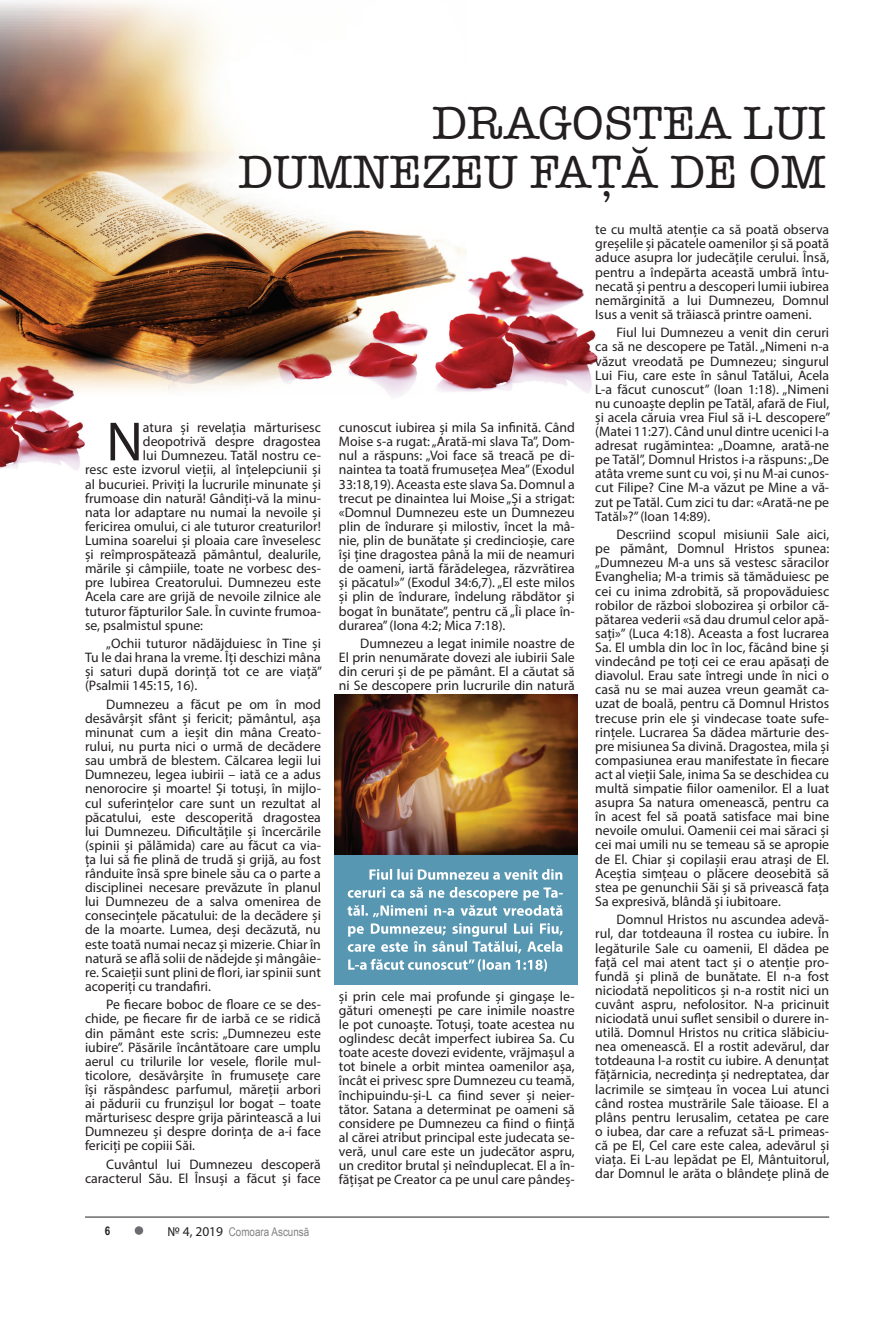
<style>
.page{position:relative;width:893px;height:1319px;background:#fff}
.page>*{position:absolute;margin:0;border:0;box-sizing:border-box;transform-origin:0 0}
.Заглавие{font:55.65px "Myriad Pro";color:#231f20}
.Заглавие-2{font:48px/49.5px "American Typewriter";color:#231f20;text-align:right}
.Заглавие-3{font:13.8px/14.1px "Myriad Pro";color:#231f20;text-align:justify}
.t1{font:12px "Arial Narrow";color:#808285}
.t2{font:700 12px "Arial Narrow";color:#231f20}
.s1{font-family:"Myriad Pro";font-size:13.5px;color:#231f20}
</style>
<div class="page">
<svg style="left:135px;top:1225px;width:8px;height:9px"></svg>
<hr style="left:85px;top:1216px;width:744px;height:1px;background:#231f20">
<img style="left:0;top:2px;width:423px;height:389px">
<img style="left:273px;top:237px;width:324px;height:160px">
<img style="left:0;top:358px;width:84px;height:113px">
<img style="left:335px;top:694px;width:243px;height:161px">
<div style="left:335px;top:855px;width:243px;height:129px;background:#5897b2"></div>
<svg style="left:347px;top:887px;width:216px;height:84px"></svg>
<svg style="left:369px;top:869px;width:193px;height:10px"></svg>
<p class="Заглавие-2" style="left:238px;top:96px;width:589px">DRAGOSTEA LUI<br>DUMNEZEU FAȚĂ DE OM</p>
<p class="Заглавие-3" style="left:595px;top:222px;width:235px">te cu multă atenție ca să poată observa greșelile și păcatele oamenilor și să poată aduce asupra lor judecățile cerului. Însă, pentru a îndepărta această umbră întu&shy;necată și pentru a descoperi lumii iubirea nemărginită a lui Dumnezeu, Domnul Isus a venit să trăiască printre oameni.</p>
<p class="Заглавие-3" style="left:595px;top:325px;width:237px;text-indent:21px">Fiul lui Dumnezeu a venit din ceruri ca să ne descopere pe Tatăl. „Nimeni n-a văzut vreodată pe Dumnezeu; singurul Lui Fiu, care este în sânul Tatălui, Acela L-a făcut cunoscut” (Ioan 1:18). „Nimeni nu cunoaște deplin pe Tatăl, afară de Fiul, și acela căruia vrea Fiul să i-L descopere” (Matei 11:27). Când unul dintre ucenici I-a adresat rugămintea: „Doamne, arată-ne pe Tatăl”, Domnul Hristos i-a răspuns: „De atâta vreme sunt cu voi, și nu M-ai cunos&shy;cut Filipe? Cine M-a văzut pe Mine a vă&shy;zut pe Tatăl. Cum zici tu dar: «Arată-ne pe Tatăl»?” (Ioan 14:89).</p>
<p class="Заглавие-3" style="left:595px;top:527px;width:235px;text-indent:21px">Descriind scopul misiunii Sale aici, pe pământ, Domnul Hristos spunea: „Dumnezeu M-a uns să vestesc săracilor Evanghelia; M-a trimis să tămăduiesc pe cei cu inima zdrobită, să propovăduiesc robilor de război slobozirea și orbilor că&shy;pătarea vederii «să dau drumul celor apă&shy;sați»” (Luca 4:18). Aceasta a fost lucrarea Sa. El umbla din loc în loc, făcând bine și vindecând pe toți cei ce erau apăsați de diavolul. Erau sate întregi unde în nici o casă nu se mai auzea vreun geamăt ca&shy;uzat de boală, pentru că Domnul Hristos trecuse prin ele și vindecase toate sufe&shy;rințele. Lucrarea Sa dădea mărturie des&shy;pre misiunea Sa divină. Dragostea, mila și compasiunea erau manifestate în fiecare act al vieții Sale, inima Sa se deschidea cu multă simpatie fiilor oamenilor. El a luat asupra Sa natura omenească, pentru ca în acest fel să poată satisface mai bine nevoile omului. Oamenii cei mai săraci și cei mai umili nu se temeau să se apropie de El. Chiar și copilașii erau atrași de El.<br>Aceștia simțeau o plăcere deosebită să stea pe genunchii Săi și să privească fața Sa expresivă, blândă și iubitoare.</p>
<p class="Заглавие-3" style="left:595px;top:912px;width:235px;text-indent:21px">Domnul Hristos nu ascundea adevă&shy;rul, dar totdeauna îl rostea cu iubire. În legăturile Sale cu oamenii, El dădea pe față cel mai atent tact și o atenție pro&shy;fundă și plină de bunătate. El n-a fost niciodată nepoliticos și n-a rostit nici un cuvânt aspru, nefolositor. N-a pricinuit niciodată unui suflet sensibil o durere in&shy;utilă. Domnul Hristos nu critica slăbiciu&shy;nea omenească. El a rostit adevărul, dar totdeauna l-a rostit cu iubire. A denunțat fățărnicia, necredința și nedreptatea, dar lacrimile se simțeau în vocea Lui atunci când rostea mustrările Sale tăioase. El a plâns pentru Ierusalim, cetatea pe care o iubea, dar care a refuzat să-L primeas&shy;că pe El, Cel care este calea, adevărul și viața. Ei L-au lepădat pe El, Mântuitorul, dar Domnul le arăta o blândețe plină de</p>
<p class="Заглавие-3" style="left:339px;top:420px;width:237px">cunoscut iubirea și mila Sa infinită. Când Moise s-a rugat: „Arată-mi slava Ta”, Dom&shy;nul a răspuns: „Voi face să treacă pe di&shy;naintea ta toată frumusețea Mea” (Exodul 33:18,19). Aceasta este slava Sa. Domnul a trecut pe dinaintea lui Moise „Și a strigat: «Domnul Dumnezeu este un Dumnezeu plin de îndurare și milostiv, încet la mâ&shy;nie, plin de bunătate și credincioșie, care își ține dragostea până la mii de neamuri de oameni, iartă fărădelegea, răzvrătirea și păcatul»” (Exodul 34:6,7). „El este milos și plin de îndurare, îndelung răbdător și bogat în bunătate”, pentru că „Îi place în&shy;durarea” (Iona 4:2; Mica 7:18).</p>
<p class="Заглавие-3" style="left:339px;top:636px;width:237px;text-indent:21px">Dumnezeu a legat inimile noastre de El prin nenumărate dovezi ale iubirii Sale din ceruri și de pe pământ. El a căutat să ni Se descopere prin lucrurile din natură</p>
<p class="Заглавие" style="left:106px;top:407px;width:38px">N</p>
<p class="Заглавие-3" style="left:143px;top:420px;width:179px">atura și revelația mărturisesc</p>
<p class="Заглавие-3" style="left:143px;top:434px;width:179px">deopotrivă despre dragostea</p>
<p class="Заглавие-3" style="left:143px;top:448px;width:179px">lui Dumnezeu. Tatăl nostru ce-</p>
<p class="Заглавие-3" style="left:85px;top:462px;width:237px">resc este izvorul vieții, al înțelepciunii și</p>
<p class="Заглавие-3" style="left:85px;top:476px;width:237px">al bucuriei. Priviți la lucrurile minunate și</p>
<p class="Заглавие-3" style="left:85px;top:490px;width:237px">frumoase din natură! Gândiți-vă la minu-</p>
<p class="Заглавие-3" style="left:85px;top:505px;width:237px">nata lor adaptare nu numai la nevoile și</p>
<p class="Заглавие-3" style="left:85px;top:519px;width:237px">fericirea omului, ci ale tuturor creaturilor!</p>
<p class="Заглавие-3" style="left:85px;top:533px;width:237px">Lumina soarelui și ploaia care înveselesc</p>
<p class="Заглавие-3" style="left:85px;top:547px;width:237px">și reîmprospătează pământul, dealurile,</p>
<p class="Заглавие-3" style="left:85px;top:561px;width:237px">mările și câmpiile, toate ne vorbesc des-</p>
<p class="Заглавие-3" style="left:85px;top:575px;width:237px">pre Iubirea Creatorului. Dumnezeu este</p>
<p class="Заглавие-3" style="left:85px;top:589px;width:237px">Acela care are grijă de nevoile zilnice ale</p>
<p class="Заглавие-3" style="left:85px;top:603px;width:237px">tuturor făpturilor Sale. În cuvinte frumoa-</p>
<p class="Заглавие-3" style="left:85px;top:617px;width:120px">se, psalmistul spune:</p>
<p class="Заглавие-3" style="left:85px;top:636px;width:239px;text-indent:21px">„Ochii tuturor nădăjduiesc în Tine și Tu le dai hrana la vreme. Îți deschizi mâna și saturi după dorință tot ce are viață” (Psalmii 145:15, 16).</p>
<p class="Заглавие-3" style="left:85px;top:696px;width:237px;text-indent:21px">Dumnezeu a făcut pe om în mod desăvârșit sfânt și fericit; pământul, așa minunat cum a ieșit din mâna Creato&shy;rului, nu purta nici o urmă de decădere sau umbră de blestem. Călcarea legii lui Dumnezeu, legea iubirii – iată ce a adus nenorocire și moarte! Și totuși, în mijlo&shy;cul suferințelor care sunt un rezultat al păcatului, este descoperită dragostea lui Dumnezeu. Dificultățile și încercările (spinii și pălămida) care au făcut ca via&shy;ța lui să fie plină de trudă și grijă, au fost rânduite însă spre binele său ca o parte a disciplinei necesare prevăzute în planul lui Dumnezeu de a salva omenirea de consecințele păcatului: de la decădere și de la moarte. Lumea, deși decăzută, nu este toată numai necaz și mizerie. Chiar în natură se află solii de nădejde și mângâie&shy;re. Scaieții sunt plini de flori, iar spinii sunt acoperiți cu trandafiri.</p>
<p class="Заглавие-3" style="left:85px;top:997px;width:237px;text-indent:21px">Pe fiecare boboc de floare ce se des&shy;chide, pe fiecare fir de iarbă ce se ridică din pământ este scris: „Dumnezeu este iubire”. Păsările încântătoare care umplu aerul cu trilurile lor vesele, florile mul&shy;ticolore, desăvârșite în frumusețe care își răspândesc parfumul, măreții arbori ai pădurii cu frunzișul lor bogat – toate mărturisesc despre grija părintească a lui Dumnezeu și despre dorința de a-i face fericiți pe copiii Săi.</p>
<p class="Заглавие-3" style="left:85px;top:1156px;width:237px;text-align:right">Cuvântul lui Dumnezeu descoperă caracterul Său. El Însuși a făcut și face</p>
<p class="Заглавие-3" style="left:339px;top:988px;width:237px">și prin cele mai profunde și gingașe le&shy;gături omenești pe care inimile noastre le pot cunoaște. Totuși, toate acestea nu oglindesc decât imperfect iubirea Sa. Cu toate aceste dovezi evidente, vrăjmașul a tot binele a orbit mintea oamenilor așa, încât ei privesc spre Dumnezeu cu teamă, închipuindu-și-L ca fiind sever și neier&shy;tător. Satana a determinat pe oameni să considere pe Dumnezeu ca fiind o ființă al cărei atribut principal este judecata se&shy;veră, unul care este un judecător aspru, un creditor brutal și neînduplecat. El a în&shy;fățișat pe Creator ca pe unul care pândeș-</p>
<p class="t2" style="left:105px;top:1221px;width:7px">6</p>
<p class="t1" style="left:168px;top:1222px;width:143px"><span class="s1">№ 4, 2019</span> Comoara Ascunsă</p>
</div>
